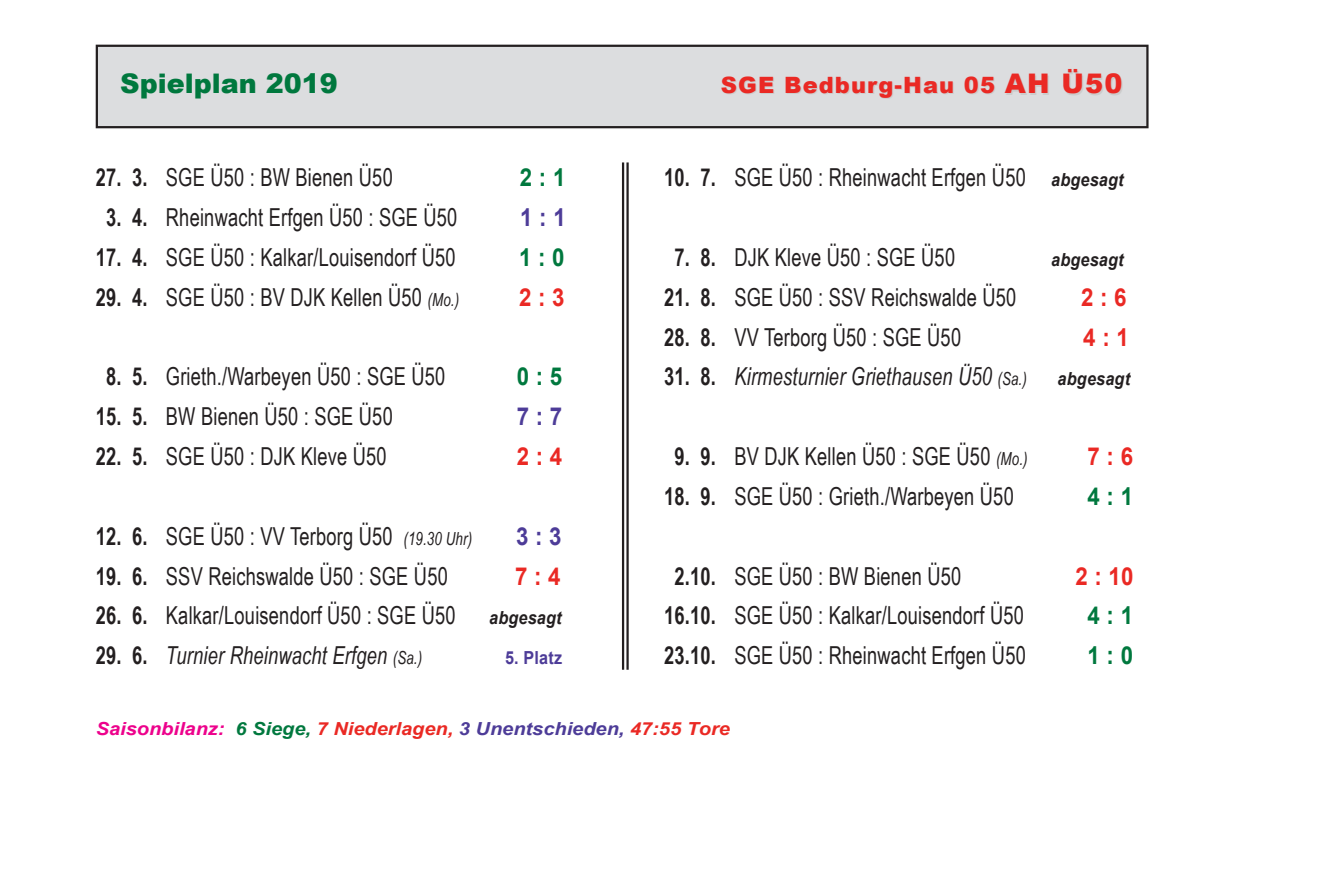
<style>
.page{position:relative;width:1340px;height:893px;background:#fff}
.page>*{position:absolute;margin:0;border:0;box-sizing:border-box;transform-origin:0 0}
.t1{font:900 27px "Arial";color:#00783e}
.t2{font:24.75px "Arial Narrow";letter-spacing:.01em;color:#231f20;scale:.9 1}
.t3{font:italic 24.75px "Arial Narrow";letter-spacing:.01em;color:#231f20;scale:.9 1}
.t4{font:700 24.75px "Arial";color:#ea2924;scale:.9 1}
.t5{font:700 24.75px "Arial";color:#00783e;scale:.9 1}
.t6{font:700 24.75px "Arial";color:#4d3c98;scale:.9 1}
.t7{font:900 22.5px "Arial";letter-spacing:.05em;color:#ea2924}
.t8{font:italic 700 18px "Arial";color:#ea2924;scale:1.11 1}
.t9{font:italic 700 18px "Arial";letter-spacing:.01em;color:#231f20;scale:.9 1}
.t10{font:700 18px "Arial";letter-spacing:.01em;color:#4d3c98;scale:.9 1}
.s1{font-size:27px}
.s2{font-weight:700}
.s3{font-style:italic;font-size:18px}
.s4{font-weight:700;font-style:normal}
.s5{font-size:18px}
.s6{font-family:"Arial";font-weight:700;font-style:italic;font-size:18px}
.s7{color:#ed028c}
.s8{color:#00783e}
.s9{color:#4d3c98}
</style>
<div class="page">
<div style="left:97px;top:46px;width:1050px;height:81px;background:#dcdddf"></div>
<div style="left:96px;top:45px;width:1052px;height:83px;border:2px solid #231f20"></div>
<hr style="left:626px;top:162px;width:2px;height:508px;background:#231f20">
<hr style="left:622px;top:162px;width:2px;height:508px;background:#231f20">
<p class="t1" style="left:120px;top:64px;width:219px">Spielplan 2019</p>
<p class="t7" style="left:720px;top:69px;width:403px">SGE Bedburg-Hau 05 <span class="s1">AH Ü50</span></p>
<p class="t2" style="left:96px;top:163px;width:331px"><span class="s2">27. 3.</span> SGE Ü50 : BW Bienen Ü50</p>
<p class="t5" style="left:520px;top:164px;width:52px">2:1</p>
<p class="t2" style="left:106px;top:203px;width:392px"><span class="s2">3. 4.</span> Rheinwacht Erfgen Ü50 : SGE Ü50</p>
<p class="t6" style="left:520px;top:204px;width:52px">1:1</p>
<p class="t2" style="left:96px;top:243px;width:401px"><span class="s2">17. 4.</span> SGE Ü50 : Kalkar/Louisendorf Ü50</p>
<p class="t5" style="left:519px;top:244px;width:52px">1:0</p>
<p class="t2" style="left:96px;top:283px;width:405px"><span class="s2">29. 4.</span> SGE Ü50 : BV DJK Kellen Ü50 <span class="s3">(Mo.)</span></p>
<p class="t4" style="left:519px;top:283px;width:52px">2:3</p>
<p class="t2" style="left:106px;top:362px;width:378px"><span class="s2">8. 5.</span> Grieth./Warbeyen Ü50 : SGE Ü50</p>
<p class="t5" style="left:517px;top:363px;width:52px">0:5</p>
<p class="t2" style="left:96px;top:402px;width:331px"><span class="s2">15. 5.</span> BW Bienen Ü50 : SGE Ü50</p>
<p class="t6" style="left:517px;top:403px;width:52px">7:7</p>
<p class="t2" style="left:96px;top:442px;width:325px"><span class="s2">22. 5.</span> SGE Ü50 : DJK Kleve Ü50</p>
<p class="t4" style="left:517px;top:443px;width:52px">2:4</p>
<p class="t2" style="left:96px;top:522px;width:420px"><span class="s2">12. 6.</span> SGE Ü50 : VV Terborg Ü50 <span class="s3">(19.30 Uhr)</span></p>
<p class="t6" style="left:516px;top:522px;width:52px">3:3</p>
<p class="t2" style="left:96px;top:561px;width:393px"><span class="s2">19. 6.</span> SSV Reichswalde Ü50 : SGE Ü50</p>
<p class="t4" style="left:515px;top:562px;width:52px">7:4</p>
<p class="t2" style="left:96px;top:601px;width:401px"><span class="s2">26. 6.</span> Kalkar/Louisendorf Ü50 : SGE Ü50</p>
<p class="t9" style="left:489px;top:608px;width:82px">abgesagt</p>
<p class="t3" style="left:96px;top:641px;width:364px"><span class="s4">29. 6.</span> Turnier Rheinwacht Erfgen <span class="s5">(Sa.)</span></p>
<p class="t10" style="left:505px;top:648px;width:65px">5. Platz</p>
<p class="t2" style="left:664px;top:163px;width:512px"><span class="s2">10. 7.</span> SGE Ü50 : Rheinwacht Erfgen Ü50 <span class="s6">abgesagt</span></p>
<p class="t2" style="left:674px;top:243px;width:313px"><span class="s2">7. 8.</span> DJK Kleve Ü50 : SGE Ü50</p>
<p class="t9" style="left:1051px;top:250px;width:82px">abgesagt</p>
<p class="t2" style="left:664px;top:283px;width:393px"><span class="s2">21. 8.</span> SGE Ü50 : SSV Reichswalde Ü50</p>
<p class="t4" style="left:1081px;top:283px;width:52px">2:6</p>
<p class="t2" style="left:664px;top:322px;width:331px"><span class="s2">28. 8.</span> VV Terborg Ü50 : SGE Ü50</p>
<p class="t4" style="left:1083px;top:323px;width:52px">4:1</p>
<p class="t3" style="left:664px;top:362px;width:404px"><span class="s4">31. 8.</span> Kirmesturnier Griethausen Ü50 <span class="s5">(Sa.)</span></p>
<p class="t9" style="left:1057px;top:369px;width:82px">abgesagt</p>
<p class="t2" style="left:674px;top:442px;width:394px"><span class="s2">9. 9.</span> BV DJK Kellen Ü50 : SGE Ü50 <span class="s3">(Mo.)</span></p>
<p class="t4" style="left:1087px;top:443px;width:52px">7:6</p>
<p class="t2" style="left:664px;top:482px;width:390px"><span class="s2">18. 9.</span> SGE Ü50 : Grieth./Warbeyen Ü50</p>
<p class="t5" style="left:1087px;top:483px;width:52px">4:1</p>
<p class="t2" style="left:674px;top:561px;width:320px"><span class="s2">2.10.</span> SGE Ü50 : BW Bienen Ü50</p>
<p class="t4" style="left:1075px;top:562px;width:66px">2:10</p>
<p class="t2" style="left:664px;top:601px;width:401px"><span class="s2">16.10.</span> SGE Ü50 : Kalkar/Louisendorf Ü50</p>
<p class="t5" style="left:1087px;top:602px;width:52px">4:1</p>
<p class="t2" style="left:664px;top:641px;width:403px"><span class="s2">23.10.</span> SGE Ü50 : Rheinwacht Erfgen Ü50</p>
<p class="t5" style="left:1087px;top:642px;width:52px">1:0</p>
<p class="t8" style="left:96px;top:718px;width:573px"><span class="s7">Saisonbilanz:</span> <span class="s8">6 Siege,</span> 7 Niederlagen, <span class="s9">3 Unentschieden,</span> 47:55 Tore</p>
</div>
